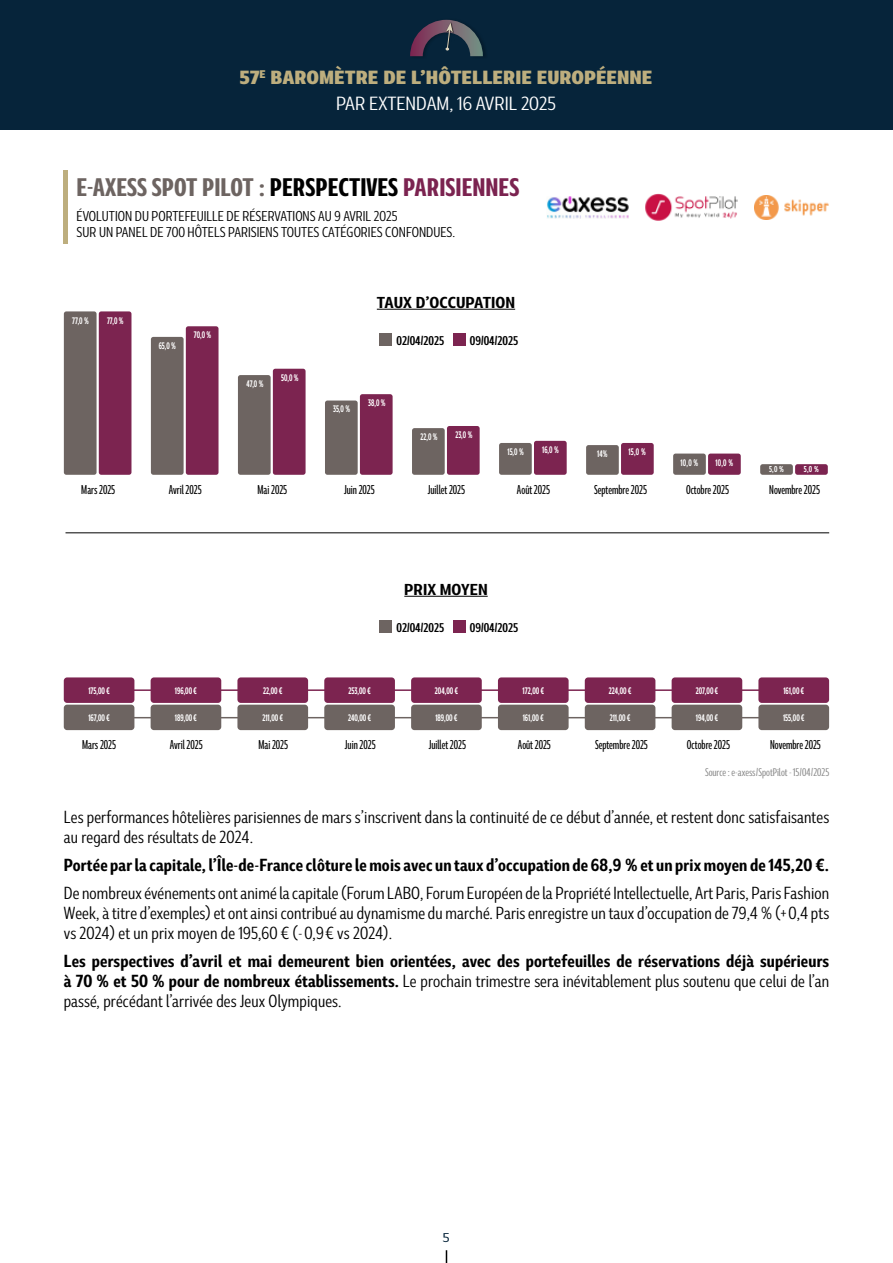
<style>
.page{position:relative;width:893px;height:1263px;background:#fff}
.page>*{position:absolute;margin:0;border:0;box-sizing:border-box;transform-origin:0 0}
.t1{font:700 condensed 24px "Marble Display";color:#6d6461}
.t2{font:800 18px/25.5px "Marble Display";color:#bdae7e;text-align:center}
.t3{font:16.5px/19.8px "Marble Display";letter-spacing:.01em;color:#000;scale:.9 1}
.t4{font:700 16.5px/19.8px "Marble Display";letter-spacing:.01em;color:#000;text-align:justify;scale:.9 1}
.t5{font:700 15px "Marble Display";color:#000}
.t6{font:13.5px/16.2px "Marble Display";color:#000;scale:.9 1}
.t7{font:500 condensed 12.15px "Marble Display";color:#000;scale:.83 1}
.t8{font:600 condensed 12px "Marble Display";color:#000}
.t9{font:500 expanded 12px "Marble Display";color:#06243a}
.t10{font:condensed 10.5px "Marble Display";color:#878787}
.t11{font:700 9px "Marble Display";color:#fff;scale:.64 1}
.t12{font:700 9px "Marble Display";color:#fff;scale:.62 1}
.t13{font:700 8.1px "Marble Display";color:#fff;scale:.69 1}
.s1{font-weight:400;color:#fff}
.s2{color:#000}
.s3{color:#7b2350}
.s4{font-weight:400}
</style>
<div class="page">
<svg style="left:446px;top:1250px;width:1px;height:13px"></svg>
<div style="left:0;top:0;width:893px;height:130px;background:#06243a"></div>
<div style="left:410px;top:18px;width:78px;height:41px;background:#000;opacity:.22"></div>
<svg style="left:410px;top:20px;width:73px;height:36px"></svg>
<hr style="left:64px;top:170px;width:4px;height:74px;background:#bdae7e">
<img style="left:645px;top:194px;width:93px;height:27px">
<img style="left:547px;top:196px;width:81px;height:23px">
<img style="left:755px;top:195px;width:74px;height:25px">
<hr style="left:129px;top:689px;width:642px;height:2px;background:#7c2450">
<hr style="left:128px;top:717px;width:641px;height:1px;background:#6d6461">
<hr style="left:66px;top:533px;width:763px;height:1px;background:#000">
<div style="left:380px;top:333px;width:12px;height:13px;background:#6d6461"></div>
<hr style="left:377px;top:309px;width:138px;height:1px;background:#000">
<div style="left:453px;top:333px;width:13px;height:13px;background:#7c2450"></div>
<div style="left:64px;top:311px;width:33px;height:164px;background:#6d6461;border-radius:2px"></div>
<div style="left:99px;top:311px;width:32px;height:164px;background:#7c2450;border-radius:2px"></div>
<div style="left:151px;top:337px;width:33px;height:138px;background:#6d6461;border-radius:2px"></div>
<div style="left:186px;top:326px;width:33px;height:149px;background:#7c2450;border-radius:2px"></div>
<div style="left:238px;top:375px;width:33px;height:100px;background:#6d6461;border-radius:2px"></div>
<div style="left:273px;top:369px;width:33px;height:106px;background:#7c2450;border-radius:2px"></div>
<div style="left:325px;top:400px;width:33px;height:75px;background:#6d6461;border-radius:2px"></div>
<div style="left:360px;top:394px;width:33px;height:81px;background:#7c2450;border-radius:2px"></div>
<div style="left:412px;top:428px;width:33px;height:47px;background:#6d6461;border-radius:2px"></div>
<div style="left:447px;top:426px;width:33px;height:49px;background:#7c2450;border-radius:2px"></div>
<div style="left:499px;top:443px;width:33px;height:32px;background:#6d6461;border-radius:2px"></div>
<div style="left:534px;top:441px;width:33px;height:34px;background:#7c2450;border-radius:2px"></div>
<div style="left:621px;top:443px;width:33px;height:32px;background:#7c2450;border-radius:2px"></div>
<div style="left:586px;top:445px;width:33px;height:30px;background:#6d6461;border-radius:2px"></div>
<div style="left:708px;top:454px;width:33px;height:21px;background:#7c2450;border-radius:2px"></div>
<div style="left:673px;top:454px;width:33px;height:21px;background:#6d6461;border-radius:2px"></div>
<div style="left:795px;top:464px;width:33px;height:11px;background:#7c2450;border-radius:2px"></div>
<div style="left:760px;top:464px;width:33px;height:11px;background:#6d6461;border-radius:2px"></div>
<hr style="left:404px;top:596px;width:84px;height:1px;background:#000">
<div style="left:380px;top:620px;width:12px;height:13px;background:#6d6461"></div>
<div style="left:453px;top:620px;width:13px;height:13px;background:#7c2450"></div>
<div style="left:64px;top:705px;width:70px;height:25px;background:#6d6461;border-radius:3px"></div>
<div style="left:64px;top:677px;width:70px;height:26px;background:#7c2450;border-radius:3px"></div>
<div style="left:151px;top:705px;width:70px;height:25px;background:#6d6461;border-radius:3px"></div>
<div style="left:151px;top:677px;width:70px;height:26px;background:#7c2450;border-radius:3px"></div>
<div style="left:237px;top:705px;width:71px;height:25px;background:#6d6461;border-radius:3px"></div>
<div style="left:237px;top:677px;width:71px;height:26px;background:#7c2450;border-radius:3px"></div>
<div style="left:324px;top:705px;width:71px;height:25px;background:#6d6461;border-radius:3px"></div>
<div style="left:324px;top:677px;width:71px;height:26px;background:#7c2450;border-radius:3px"></div>
<div style="left:411px;top:705px;width:71px;height:25px;background:#6d6461;border-radius:3px"></div>
<div style="left:411px;top:677px;width:71px;height:26px;background:#7c2450;border-radius:3px"></div>
<div style="left:498px;top:705px;width:71px;height:25px;background:#6d6461;border-radius:3px"></div>
<div style="left:498px;top:677px;width:71px;height:26px;background:#7c2450;border-radius:3px"></div>
<div style="left:585px;top:705px;width:70px;height:25px;background:#6d6461;border-radius:3px"></div>
<div style="left:585px;top:677px;width:70px;height:26px;background:#7c2450;border-radius:3px"></div>
<div style="left:672px;top:705px;width:70px;height:25px;background:#6d6461;border-radius:3px"></div>
<div style="left:672px;top:677px;width:70px;height:26px;background:#7c2450;border-radius:3px"></div>
<div style="left:758px;top:705px;width:71px;height:25px;background:#6d6461;border-radius:3px"></div>
<div style="left:758px;top:677px;width:71px;height:26px;background:#7c2450;border-radius:3px"></div>
<p class="t2" style="left:239px;top:63px;width:415px">57<sup>E</sup> BAROMÈTRE DE L’HÔTELLERIE EUROPÉENNE<br><span class="s1">PAR EXTENDAM, 16 AVRIL 2025</span></p>
<h1 class="t1" style="left:77px;top:167px;width:444px">E-AXESS SPOT PILOT : <span class="s2">PERSPECTIVES</span> <span class="s3">PARISIENNES</span></h1>
<p class="t6" style="left:77px;top:207px;width:422px">ÉVOLUTION DU PORTEFEUILLE DE RÉSERVATIONS AU 9 AVRIL 2025<br>SUR UN PANEL DE 700 HÔTELS PARISIENS TOUTES CATÉGORIES CONFONDUES.</p>
<p class="t12" style="left:72px;top:313px;width:28px">77,0 %</p>
<p class="t12" style="left:107px;top:313px;width:28px">77,0 %</p>
<p class="t12" style="left:159px;top:338px;width:29px">65,0 %</p>
<p class="t12" style="left:194px;top:327px;width:29px">70,0 %</p>
<p class="t5" style="left:377px;top:289px;width:140px">TAUX D’OCCUPATION</p>
<p class="t8" style="left:396px;top:330px;width:49px">02/04/2025</p>
<p class="t8" style="left:470px;top:330px;width:50px">09/04/2025</p>
<p class="t12" style="left:246px;top:376px;width:29px">47,0 %</p>
<p class="t12" style="left:281px;top:370px;width:30px">50,0 %</p>
<p class="t12" style="left:333px;top:401px;width:29px">35,0 %</p>
<p class="t12" style="left:368px;top:395px;width:29px">38,0 %</p>
<p class="t12" style="left:420px;top:429px;width:29px">22,0 %</p>
<p class="t12" style="left:455px;top:427px;width:29px">23,0 %</p>
<p class="t12" style="left:508px;top:444px;width:28px">15,0 %</p>
<p class="t12" style="left:542px;top:442px;width:28px">16,0 %</p>
<p class="t12" style="left:597px;top:446px;width:19px">14%</p>
<p class="t12" style="left:629px;top:444px;width:29px">15,0 %</p>
<p class="t12" style="left:681px;top:455px;width:30px">10,0 %</p>
<p class="t12" style="left:715px;top:455px;width:30px">10,0 %</p>
<p class="t13" style="left:769px;top:462px;width:23px">5,0 %</p>
<p class="t13" style="left:804px;top:462px;width:23px">5,0 %</p>
<p class="t7" style="left:81px;top:479px;width:42px">Mars 2025</p>
<p class="t7" style="left:169px;top:479px;width:41px">Avril 2025</p>
<p class="t7" style="left:257px;top:479px;width:37px">Mai 2025</p>
<p class="t7" style="left:344px;top:479px;width:39px">Juin 2025</p>
<p class="t7" style="left:428px;top:479px;width:46px">Juillet 2025</p>
<p class="t7" style="left:517px;top:479px;width:41px">Août 2025</p>
<p class="t7" style="left:594px;top:479px;width:65px">Septembre 2025</p>
<p class="t7" style="left:686px;top:479px;width:53px">Octobre 2025</p>
<p class="t7" style="left:769px;top:479px;width:63px">Novembre 2025</p>
<p class="t5" style="left:404px;top:576px;width:85px">PRIX MOYEN</p>
<p class="t8" style="left:396px;top:617px;width:49px">02/04/2025</p>
<p class="t8" style="left:470px;top:617px;width:50px">09/04/2025</p>
<p class="t11" style="left:88px;top:683px;width:35px">175,00 €</p>
<p class="t11" style="left:175px;top:683px;width:36px">196,00 €</p>
<p class="t11" style="left:263px;top:683px;width:32px">22,00 €</p>
<p class="t11" style="left:348px;top:683px;width:37px">253,00 €</p>
<p class="t11" style="left:435px;top:683px;width:38px">204,00 €</p>
<p class="t11" style="left:523px;top:683px;width:35px">172,00 €</p>
<p class="t11" style="left:609px;top:683px;width:37px">224,00 €</p>
<p class="t11" style="left:696px;top:683px;width:37px">207,00 €</p>
<p class="t11" style="left:783px;top:683px;width:34px">161,00 €</p>
<p class="t11" style="left:88px;top:710px;width:35px">167,00 €</p>
<p class="t11" style="left:175px;top:710px;width:36px">189,00 €</p>
<p class="t11" style="left:262px;top:710px;width:34px">211,00 €</p>
<p class="t11" style="left:348px;top:710px;width:38px">240,00 €</p>
<p class="t11" style="left:435px;top:710px;width:36px">189,00 €</p>
<p class="t11" style="left:523px;top:710px;width:34px">161,00 €</p>
<p class="t11" style="left:610px;top:710px;width:34px">211,00 €</p>
<p class="t11" style="left:696px;top:710px;width:36px">194,00 €</p>
<p class="t11" style="left:783px;top:710px;width:35px">155,00 €</p>
<p class="t7" style="left:82px;top:734px;width:42px">Mars 2025</p>
<p class="t7" style="left:170px;top:734px;width:41px">Avril 2025</p>
<p class="t7" style="left:258px;top:734px;width:37px">Mai 2025</p>
<p class="t7" style="left:345px;top:734px;width:39px">Juin 2025</p>
<p class="t7" style="left:429px;top:734px;width:46px">Juillet 2025</p>
<p class="t7" style="left:518px;top:734px;width:41px">Août 2025</p>
<p class="t7" style="left:595px;top:734px;width:65px">Septembre 2025</p>
<p class="t7" style="left:687px;top:734px;width:53px">Octobre 2025</p>
<p class="t7" style="left:770px;top:734px;width:63px">Novembre 2025</p>
<p class="t10" style="left:705px;top:764px;width:126px">Source : e-axess / SpotPilot - 15 / 04 / 2025</p>
<p class="t3" style="left:64px;top:805px;width:852px">Les performances hôtelières parisiennes de mars s’inscrivent dans la continuité de ce début d’année, et restent donc satisfaisantes au regard des résultats de 2024.</p>
<p class="t4" style="left:64px;top:853px;width:852px">Portée par la capitale, l’Île-de-France clôture le mois avec un taux d’occupation de 68,9 % et un prix moyen de 145,20 €.</p>
<p class="t3" style="left:64px;top:882px;width:852px;text-align:justify">De nombreux événements ont animé la capitale (Forum LABO, Forum Européen de la Propriété Intellectuelle, Art Paris, Paris Fashion Week, à titre d’exemples) et ont ainsi contribué au dynamisme du marché. Paris enregistre un taux d’occupation de 79,4 % (+ 0,4 pts vs 2024) et un prix moyen de 195,60 € (- 0,9 € vs 2024).</p>
<p class="t4" style="left:64px;top:950px;width:852px">Les perspectives d’avril et mai demeurent bien orientées, avec des portefeuilles de réservations déjà supérieurs à 70 % et 50 % pour de nombreux établissements. <span class="s4">Le prochain trimestre sera inévitablement plus soutenu que celui de l’an passé, précédant l’arrivée des Jeux Olympiques.</span></p>
<p class="t9" style="left:443px;top:1227px;width:8px">5</p>
</div>
